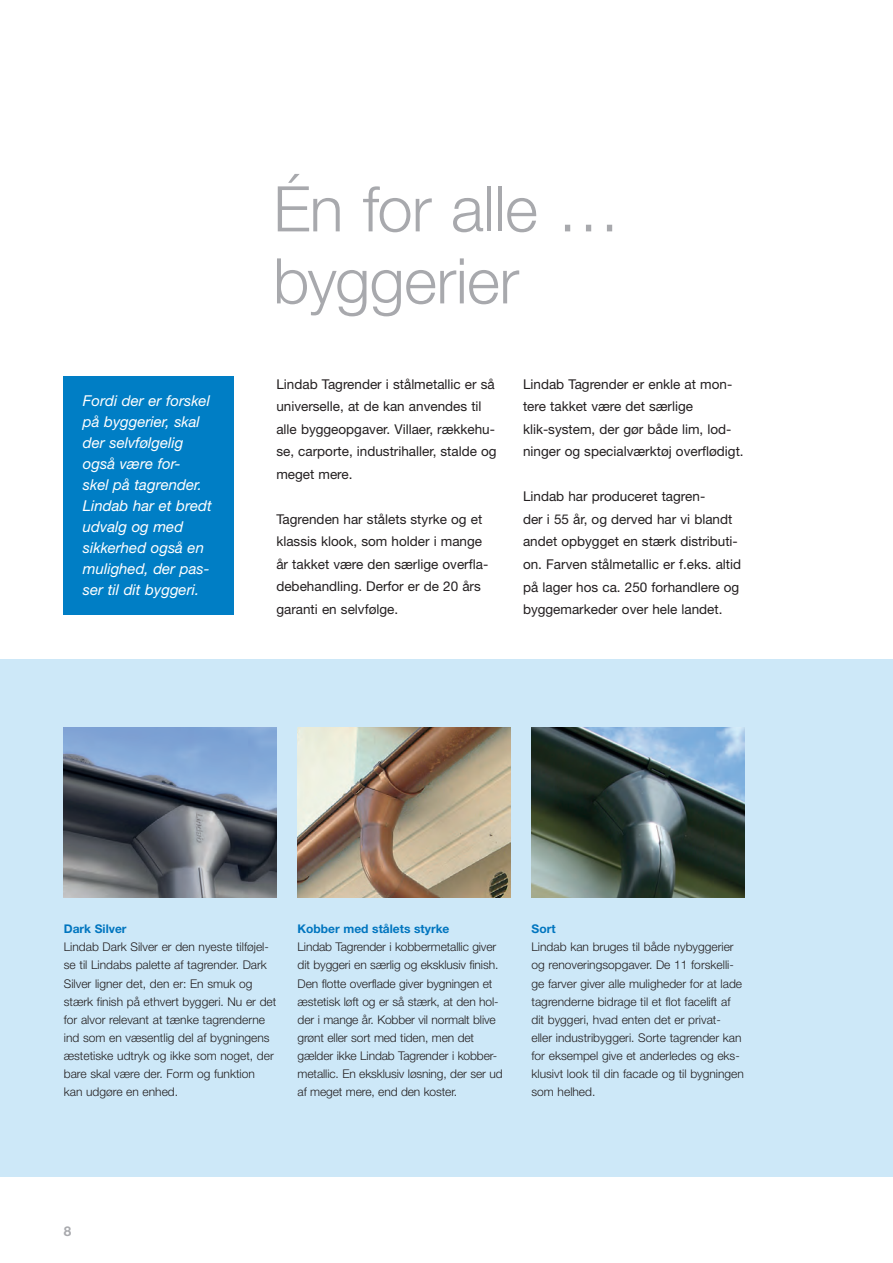
<style>
.page{position:relative;width:893px;height:1263px;background:#fff}
.page>*{position:absolute;margin:0;border:0;box-sizing:border-box;transform-origin:0 0}
.t1{font:300 63px/72px "Helvetica Neue LT Std";letter-spacing:-.01em;color:#a8a9ad}
.t2{font:italic 15px/21px "Helvetica Neue LT Std";color:#fff}
.t3{font:13.5px/22.5px "Helvetica Neue LT Std";color:#231f20}
.t4{font:700 13.5px "Helvetica Neue LT Std";color:#a8a9ad}
.t5{font:300 12px/18px "Helvetica Neue LT Std";color:#231f20}
.t6{font:700 12px "Helvetica Neue LT Std";color:#0075bf}
</style>
<div class="page">
<div style="left:0;top:659px;width:893px;height:518px;background:#cde8f8"></div>
<img style="left:298px;top:728px;width:212px;height:170px">
<img style="left:64px;top:728px;width:212px;height:170px">
<img style="left:531px;top:728px;width:213px;height:170px">
<div style="left:64px;top:376px;width:170px;height:238px;background:#007ec5"></div>
<p class="t2" style="left:83px;top:390px;width:130px">Fordi der er forskel på byggerier, skal der selvfølgelig også være for-<br>skel på tagrender.<br>Lindab har et bredt udvalg og med sikkerhed også en mulighed, der pas&shy;ser til dit byggeri.</p>
<h1 class="t1" style="left:273px;top:172px;width:348px">Én for alle … byggerier</h1>
<p class="t3" style="left:276px;top:373px;width:222px">Lindab Tagrender i stålmetallic er så universelle, at de kan anvendes til alle byggeopgaver. Villaer, rækkehu&shy;se, carporte, industrihaller, stalde og meget mere.</p>
<p class="t3" style="left:276px;top:508px;width:213px">Tagrenden har stålets styrke og et klassis klook, som holder i mange år takket være den særlige overfla&shy;debehandling. Derfor er de 20 års garanti en selvfølge.</p>
<p class="t3" style="left:523px;top:373px;width:222px">Lindab Tagrender er enkle at mon&shy;tere takket være det særlige klik-system, der gør både lim, lod&shy;ninger og specialværktøj overflødigt.</p>
<p class="t3" style="left:523px;top:485px;width:220px">Lindab har produceret tagren-<br>der i 55 år, og derved har vi blandt andet opbygget en stærk distributi&shy;on. Farven stålmetallic er f.eks. altid på lager hos ca. 250 forhandlere og byggemarkeder over hele landet.</p>
<p class="t6" style="left:64px;top:922px;width:64px">Dark Silver</p>
<p class="t5" style="left:64px;top:938px;width:214px">Lindab Dark Silver er den nyeste tilføjel&shy;se til Lindabs palette af tagrender. Dark Silver ligner det, den er: En smuk og stærk finish på ethvert byggeri. Nu er det for alvor relevant at tænke tagrenderne ind som en væsentlig del af bygningens æstetiske udtryk og ikke som noget, der bare skal være der. Form og funktion kan udgøre en enhed.</p>
<p class="t6" style="left:298px;top:922px;width:153px">Kobber med stålets styrke</p>
<p class="t5" style="left:298px;top:938px;width:206px">Lindab Tagrender i kobbermetallic giver dit byggeri en særlig og eksklusiv finish.<br>Den flotte overflade giver bygningen et æstetisk løft og er så stærk, at den hol&shy;der i mange år. Kobber vil normalt blive grønt eller sort med tiden, men det gælder ikke Lindab Tagrender i kobber&shy;metallic. En eksklusiv løsning, der ser ud af meget mere, end den koster.</p>
<p class="t6" style="left:531px;top:922px;width:26px">Sort</p>
<p class="t5" style="left:531px;top:938px;width:214px">Lindab kan bruges til både nybyggerier og renoveringsopgaver. De 11 forskelli&shy;ge farver giver alle muligheder for at lade tagrenderne bidrage til et flot facelift af dit byggeri, hvad enten det er privat&shy;eller industribyggeri. Sorte tagrender kan for eksempel give et anderledes og eks&shy;klusivt look til din facade og til bygningen som helhed.</p>
<p class="t4" style="left:64px;top:1223px;width:9px">8</p>
</div>
